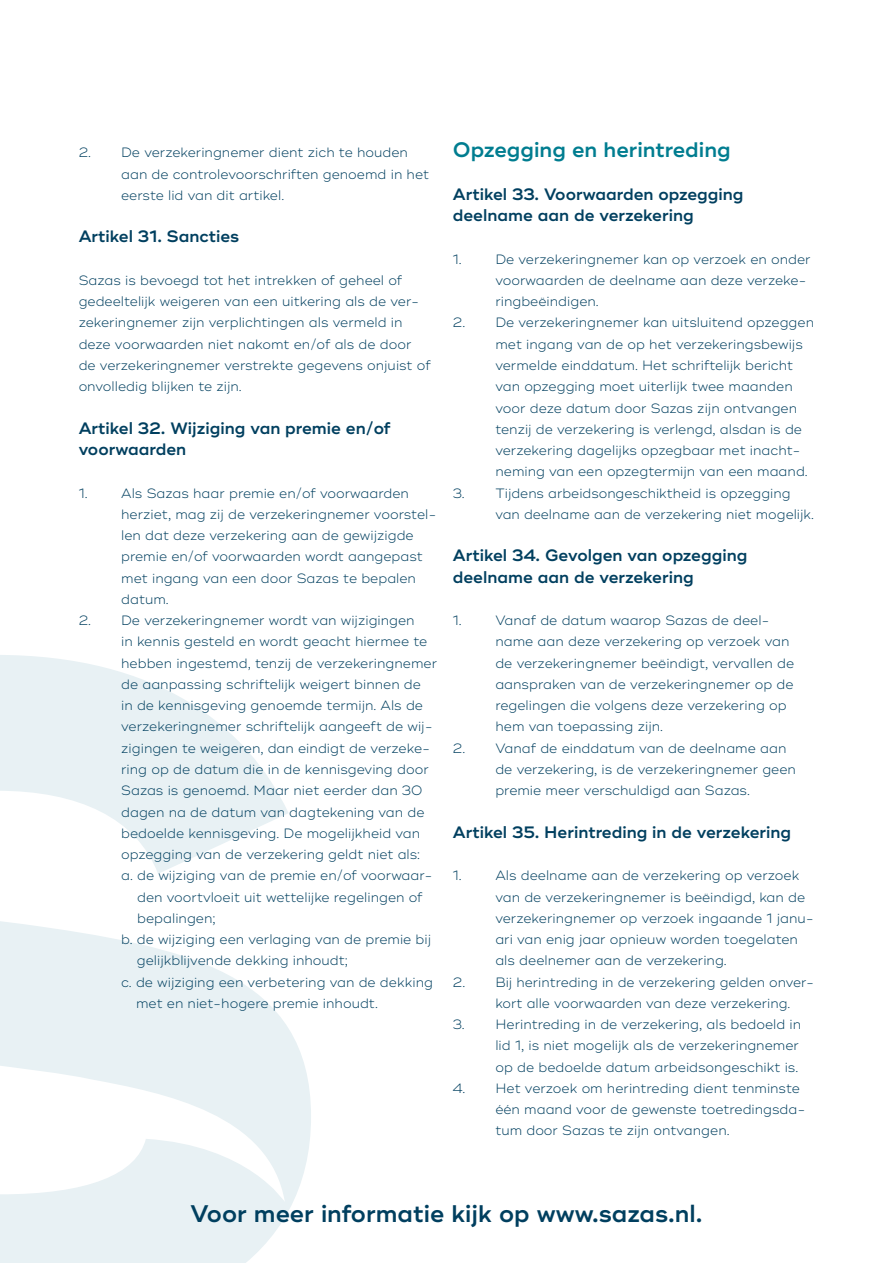
<style>
.page{position:relative;width:893px;height:1263px;background:#fff}
.page>*{position:absolute;margin:0;border:0;box-sizing:border-box;transform-origin:0 0}
.t1{font:600 24px "Ridley Grotesk";color:#003f5f}
.t2{font:600 21px "Ridley Grotesk";color:#007d90}
.t3{font:600 16.5px/21.3px "Ridley Grotesk";color:#003f5f}
.t4{font:300 13.5px/21.3px "Ridley Grotesk";color:#003f5f}
</style>
<div class="page">
<svg style="left:0;top:655px;width:311px;height:608px;fill:#e8f1f4"></svg>
<p class="t4" style="left:121px;top:142px;width:309px;text-indent:-43px">2. De verzekeringnemer dient zich te houden aan de controlevoorschriften genoemd in het eerste lid van dit artikel.</p>
<p class="t3" style="left:79px;top:226px;width:162px">Artikel 31. Sancties</p>
<p class="t4" style="left:79px;top:270px;width:354px">Sazas is bevoegd tot het intrekken of geheel of gedeeltelijk weigeren van een uitkering als de ver&shy;zekeringnemer zijn verplichtingen als vermeld in deze voorwaarden niet nakomt en/of als de door de verzekeringnemer verstrekte gegevens onjuist of onvolledig blijken te zijn.</p>
<p class="t3" style="left:79px;top:418px;width:313px">Artikel 32. Wijziging van premie en/of voorwaarden</p>
<p class="t4" style="left:79px;top:482px;width:10px">1.</p>
<p class="t4" style="left:121px;top:482px;width:317px">Als Sazas haar premie en/of voorwaarden herziet, mag zij de verzekeringnemer voorstel&shy;len dat deze verzekering aan de gewijzigde premie en/of voorwaarden wordt aangepast met ingang van een door Sazas te bepalen datum.</p>
<p class="t4" style="left:79px;top:610px;width:338px">2. De verzekeringnemer wordt van wijzigingen</p>
<p class="t4" style="left:121px;top:631px;width:308px">in kennis gesteld en wordt geacht hiermee te</p>
<p class="t4" style="left:121px;top:653px;width:317px">hebben ingestemd, tenzij de verzekeringnemer</p>
<p class="t4" style="left:121px;top:674px;width:301px">de aanpassing schriftelijk weigert binnen de</p>
<p class="t4" style="left:121px;top:695px;width:303px">in de kennisgeving genoemde termijn. Als de</p>
<p class="t4" style="left:121px;top:716px;width:313px">verzekeringnemer schriftelijk aangeeft de wij-</p>
<p class="t4" style="left:121px;top:738px;width:311px">zigingen te weigeren, dan eindigt de verzeke-</p>
<p class="t4" style="left:121px;top:759px;width:309px">ring op de datum die in de kennisgeving door</p>
<p class="t4" style="left:121px;top:780px;width:303px">Sazas is genoemd. Maar niet eerder dan 30</p>
<p class="t4" style="left:121px;top:801px;width:305px">dagen na de datum van dagtekening van de</p>
<p class="t4" style="left:121px;top:823px;width:301px">bedoelde kennisgeving. De mogelijkheid van</p>
<p class="t4" style="left:121px;top:844px;width:300px">opzegging van de verzekering geldt niet als:</p>
<p class="t4" style="left:121px;top:865px;width:313px">a. de wijziging van de premie en/of voorwaar-</p>
<p class="t4" style="left:137px;top:886px;width:287px">den voortvloeit uit wettelijke regelingen of</p>
<p class="t4" style="left:137px;top:908px;width:80px">bepalingen;</p>
<p class="t4" style="left:121px;top:929px;width:311px">b. de wijziging een verlaging van de premie bij</p>
<p class="t4" style="left:137px;top:950px;width:213px">gelijkblijvende dekking inhoudt;</p>
<p class="t4" style="left:121px;top:971px;width:313px">c. de wijziging een verbetering van de dekking</p>
<p class="t4" style="left:136px;top:993px;width:243px">met en niet-hogere premie inhoudt.</p>
<h2 class="t2" style="left:453px;top:137px;width:279px">Opzegging en herintreding</h2>
<p class="t3" style="left:453px;top:184px;width:292px">Artikel 33. Voorwaarden opzegging deelname aan de verzekering</p>
<p class="t4" style="left:453px;top:249px;width:10px">1.</p>
<p class="t4" style="left:495px;top:249px;width:317px">De verzekeringnemer kan op verzoek en onder voorwaarden de deelname aan deze verzeke&shy;ringbeëindigen.</p>
<p class="t4" style="left:495px;top:312px;width:320px;text-indent:-43px">2. De verzekeringnemer kan uitsluitend opzeggen met ingang van de op het verzekeringsbewijs vermelde einddatum. Het schriftelijk bericht van opzegging moet uiterlijk twee maanden voor deze datum door Sazas zijn ontvangen tenzij de verzekering is verlengd, alsdan is de verzekering dagelijks opzegbaar met inacht&shy;neming van een opzegtermijn van een maand.</p>
<p class="t4" style="left:495px;top:482px;width:320px;text-indent:-43px">3. Tijdens arbeidsongeschiktheid is opzegging van deelname aan de verzekering niet mogelijk.</p>
<p class="t3" style="left:453px;top:545px;width:296px">Artikel 34. Gevolgen van opzegging deelname aan de verzekering</p>
<p class="t4" style="left:453px;top:610px;width:10px">1.</p>
<p class="t4" style="left:495px;top:610px;width:300px">Vanaf de datum waarop Sazas de deel&shy;name aan deze verzekering op verzoek van de verzekeringnemer beëindigt, vervallen de aanspraken van de verzekeringnemer op de regelingen die volgens deze verzekering op hem van toepassing zijn.</p>
<p class="t4" style="left:495px;top:738px;width:302px;text-indent:-43px">2. Vanaf de einddatum van de deelname aan de verzekering, is de verzekeringnemer geen premie meer verschuldigd aan Sazas.</p>
<p class="t3" style="left:453px;top:822px;width:340px">Artikel 35. Herintreding in de verzekering</p>
<p class="t4" style="left:453px;top:865px;width:10px">1.</p>
<p class="t4" style="left:495px;top:865px;width:320px">Als deelname aan de verzekering op verzoek van de verzekeringnemer is beëindigd, kan de verzekeringnemer op verzoek ingaande 1 janu&shy;ari van enig jaar opnieuw worden toegelaten als deelnemer aan de verzekering.</p>
<p class="t4" style="left:495px;top:971px;width:320px;text-indent:-43px">2. Bij herintreding in de verzekering gelden onver&shy;kort alle voorwaarden van deze verzekering.</p>
<p class="t4" style="left:495px;top:1014px;width:307px;text-indent:-43px">3. Herintreding in de verzekering, als bedoeld in lid 1, is niet mogelijk als de verzekeringnemer op de bedoelde datum arbeidsongeschikt is.</p>
<p class="t4" style="left:495px;top:1078px;width:312px;text-indent:-43px">4. Het verzoek om herintreding dient tenminste één maand voor de gewenste toetredingsda&shy;tum door Sazas te zijn ontvangen.</p>
<h1 class="t1" style="left:191px;top:1199px;width:513px">Voor meer informatie kijk op www.sazas.nl.</h1>
</div>
